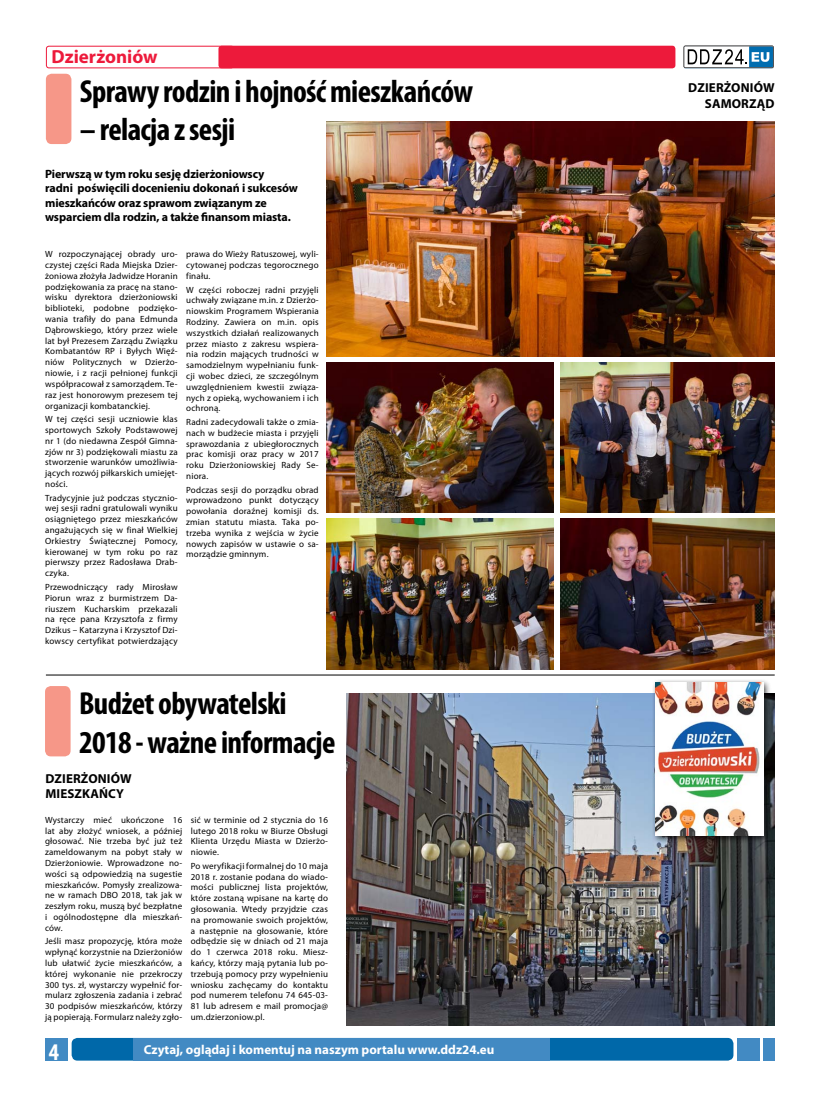
<style>
.page{position:relative;width:820px;height:1106px;background:#fff}
.page>*{position:absolute;margin:0;border:0;box-sizing:border-box;transform-origin:0 0}
.t1{font:700 condensed 32px/38.4px "Myriad Pro";letter-spacing:-.02em;color:#000}
.t2{font:700 condensed 24px "Myriad Pro";color:#fff}
.t3{font:700 19px "Myriad Pro";color:#ed1a3b}
.t4{font:700 13px "Myriad Pro";color:#fff}
.t5{font:700 13px/15.6px "Myriad Pro";letter-spacing:.01em;color:#000;text-align:right}
.t6{font:700 12px/14.4px "Myriad Pro";letter-spacing:-.01em;color:#000}
.t7{font:9px/10.8px "Myriad Pro";letter-spacing:.02em;color:#000;text-align:justify}
</style>
<div class="page">
<div style="left:72px;top:1037px;width:661px;height:23px;background:#0068a9;border-radius:6px"></div>
<div style="left:763px;top:1037px;width:11px;height:23px;background:#428ac3"></div>
<div style="left:736px;top:1037px;width:23px;height:23px;background:#428ac3"></div>
<div style="left:45px;top:1037px;width:23px;height:23px;background:#428ac3"></div>
<div style="left:133px;top:1037px;width:416px;height:23px;background:#428ac3"></div>
<svg style="left:683px;top:46px;width:90px;height:22px"></svg>
<div style="left:218px;top:46px;width:457px;height:22px;background:#ed1a3b;border-radius:3px"></div>
<div style="left:46px;top:46px;width:188px;height:22px;border:1px solid #ed1a3b;border-radius:3px"></div>
<div style="left:46px;top:74px;width:25px;height:70px;background:#f69788;border-radius:6px"></div>
<img style="left:326px;top:122px;width:448px;height:234px">
<img style="left:326px;top:362px;width:227px;height:151px">
<img style="left:560px;top:362px;width:214px;height:151px">
<img style="left:326px;top:518px;width:227px;height:151px">
<img style="left:560px;top:518px;width:214px;height:151px">
<hr style="left:46px;top:674px;width:728px;height:1px;background:#000">
<img style="left:346px;top:694px;width:428px;height:331px">
<div style="left:45px;top:686px;width:26px;height:70px;background:#f69788;border-radius:6px"></div>
<div style="left:651px;top:678px;width:120px;height:165px;background:#000;opacity:.75"></div>
<img style="left:655px;top:682px;width:108px;height:153px">
<h3 class="t3" style="left:52px;top:44px;width:107px">Dzierżoniów</h3>
<h1 class="t1" style="left:80px;top:71px;width:394px">Sprawy rodzin i hojność mieszkańców</h1>
<h1 class="t1" style="left:80px;top:110px;width:157px">– relacja z sesji</h1>
<h3 class="t6" style="left:45px;top:166px;width:254px">Pierwszą w tym roku sesję dzierżoniowscy<br>radni poświęcili docenieniu dokonań i sukcesów mieszkańców oraz sprawom związanym ze wsparciem dla rodzin, a także finansom miasta.</h3>
<p class="t7" style="left:45px;top:249px;width:134px">W rozpoczynającej obrady uro&shy;czystej części Rada Miejska Dzier&shy;żoniowa złożyła Jadwidze Horanin podziękowania za pracę na stano&shy;wisku dyrektora dzierżoniowski biblioteki, podobne podzięko&shy;wania trafiły do pana Edmunda Dąbrowskiego, który przez wiele lat był Prezesem Zarządu Związku Kombatantów RP i Byłych Więź&shy;niów Politycznych w Dzierżo&shy;niowie, i z racji pełnionej funkcji współpracował z samorządem. Te&shy;raz jest honorowym prezesem tej organizacji kombatanckiej.</p>
<p class="t7" style="left:45px;top:413px;width:134px">W tej części sesji uczniowie klas sportowych Szkoły Podstawowej nr 1 (do niedawna Zespół Gimna&shy;zjów nr 3) podziękowali miastu za stworzenie warunków umożliwia&shy;jących rozwój piłkarskich umiejęt&shy;ności.</p>
<p class="t7" style="left:45px;top:492px;width:134px">Tradycyjnie już podczas stycznio&shy;wej sesji radni gratulowali wyniku osiągniętego przez mieszkańców angażujących się w finał Wielkiej Orkiestry Świątecznej Pomocy, kierowanej w tym roku po raz pierwszy przez Radosława Drab&shy;czyka.</p>
<p class="t7" style="left:45px;top:581px;width:134px">Przewodniczący rady Mirosław Piorun wraz z burmistrzem Da&shy;riuszem Kucharskim przekazali na ręce pana Krzysztofa z firmy Dzikus – Katarzyna i Krzysztof Dzi&shy;kowscy certyfikat potwierdzający</p>
<p class="t7" style="left:186px;top:249px;width:134px">prawa do Wieży Ratuszowej, wyli&shy;cytowanej podczas tegorocznego finału.</p>
<p class="t7" style="left:186px;top:284px;width:134px">W części roboczej radni przyjęli uchwały związane m.in. z Dzierżo&shy;niowskim Programem Wspierania Rodziny. Zawiera on m.in. opis wszystkich działań realizowanych przez miasto z zakresu wspiera&shy;nia rodzin mających trudności w samodzielnym wypełnianiu funk&shy;cji wobec dzieci, ze szczególnym uwzględnieniem kwestii związa&shy;nych z opieką, wychowaniem i ich ochroną.</p>
<p class="t7" style="left:186px;top:416px;width:134px">Radni zadecydowali także o zmia&shy;nach w budżecie miasta i przyjęli sprawozdania z ubiegłorocznych prac komisji oraz pracy w 2017 roku Dzierżoniowskiej Rady Se&shy;niora.</p>
<p class="t7" style="left:186px;top:484px;width:134px">Podczas sesji do porządku obrad wprowadzono punkt dotyczący powołania doraźnej komisji ds. zmian statutu miasta. Taka po&shy;trzeba wynika z wejścia w życie nowych zapisów w ustawie o sa&shy;morządzie gminnym.</p>
<h1 class="t1" style="left:79px;top:683px;width:258px">Budżet obywatelski<br>2018 - ważne informacje</h1>
<h3 class="t5" style="left:45px;top:770px;width:88px;text-align:left">DZIERŻONIÓW<br>MIESZKAŃCY</h3>
<p class="t7" style="left:45px;top:814px;width:139px">Wystarczy mieć ukończone 16 lat aby złożyć wniosek, a później głosować. Nie trzeba być już też zameldowanym na pobyt stały w Dzierżoniowie. Wprowadzone no&shy;wości są odpowiedzią na sugestie mieszkańców. Pomysły zrealizowa&shy;ne w ramach DBO 2018, tak jak w zeszłym roku, muszą być bezpłatne i ogólnodostępne dla mieszkań&shy;ców.</p>
<p class="t7" style="left:45px;top:935px;width:139px">Jeśli masz propozycję, która może wpłynąć korzystnie na Dzierżoniów lub ułatwić życie mieszkańców, a której wykonanie nie przekroczy 300 tys. zł, wystarczy wypełnić for&shy;mularz zgłoszenia zadania i zebrać 30 podpisów mieszkańców, którzy ją popierają. Formularz należy zgło-</p>
<p class="t7" style="left:191px;top:814px;width:139px">sić w terminie od 2 stycznia do 16 lutego 2018 roku w Biurze Obsługi Klienta Urzędu Miasta w Dzierżo&shy;niowie.</p>
<p class="t7" style="left:191px;top:860px;width:139px">Po weryfikacji formalnej do 10 maja 2018 r. zostanie podana do wiado&shy;mości publicznej lista projektów, które zostaną wpisane na kartę do głosowania. Wtedy przyjdzie czas na promowanie swoich projektów, a następnie na głosowanie, które odbędzie się w dniach od 21 maja do 1 czerwca 2018 roku. Miesz&shy;kańcy, którzy mają pytania lub po&shy;trzebują pomocy przy wypełnieniu wniosku zachęcamy do kontaktu pod numerem telefonu 74 645-03- 81 lub adresem e mail promocja@ um.dzierzoniow.pl.</p>
<h2 class="t2" style="left:49px;top:1037px;width:12px">4</h2>
<h3 class="t4" style="left:144px;top:1041px;width:352px">Czytaj, oglądaj i komentuj na naszym portalu www.ddz24.eu</h3>
<h3 class="t5" style="left:688px;top:80px;width:88px">DZIERŻONIÓW<br>SAMORZĄD</h3>
</div>
